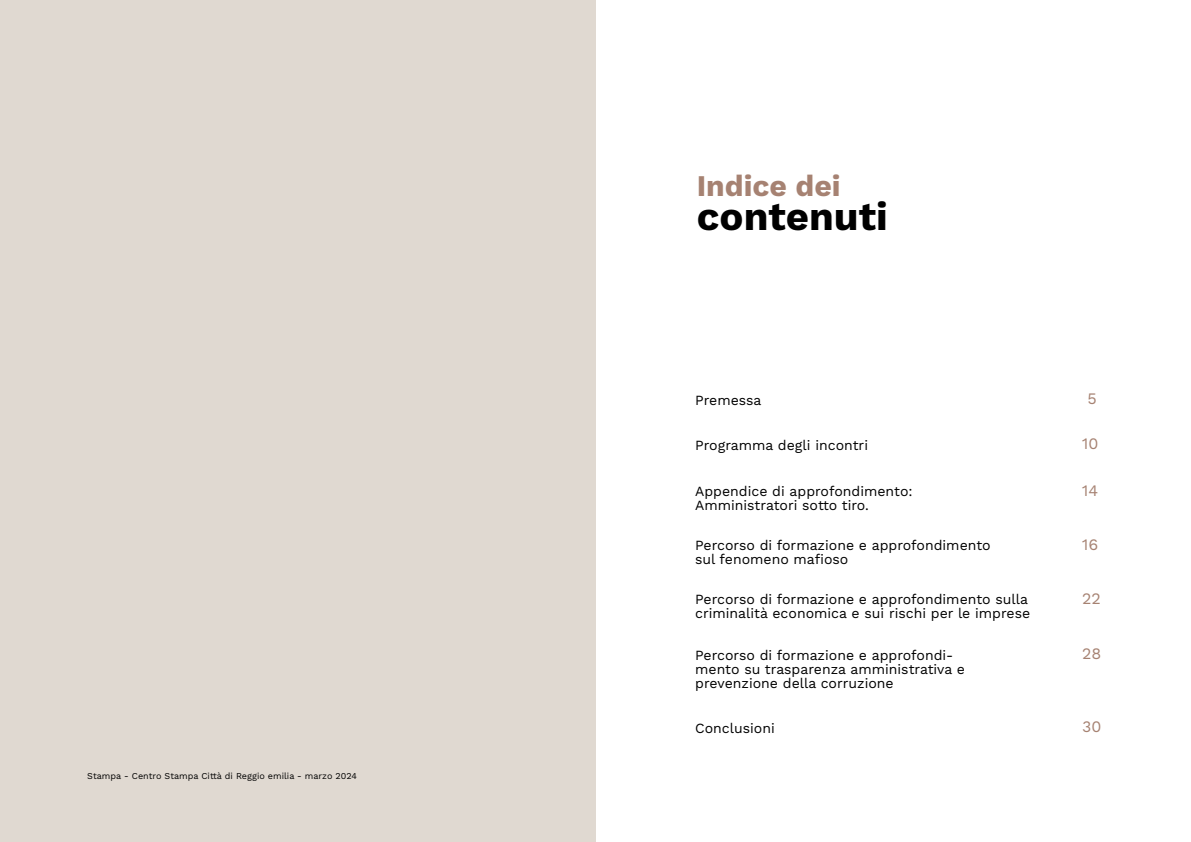
<style>
.page{position:relative;width:1191px;height:842px;background:#fff}
.page>*{position:absolute;margin:0;border:0;box-sizing:border-box;transform-origin:0 0}
.t1{font:700 40px "Work Sans";color:#000}
.t2{font:700 30px "Work Sans";color:#a68272}
.t3{font:16px "Work Sans";color:#a68272}
.t4{font:14px/14px "Work Sans";color:#000}
.t5{font:9px "Work Sans";color:#000}
</style>
<div class="page">
<div style="left:0;top:0;width:595px;height:842px;background:#e0d9d1"></div>
<p class="t5" style="left:87px;top:770px;width:271px">Stampa - Centro Stampa Città di Reggio emilia - marzo 2024</p>
<h2 class="t2" style="left:697px;top:169px;width:145px">Indice dei</h2>
<h1 class="t1" style="left:697px;top:193px;width:192px">contenuti</h1>
<p class="t4" style="left:695px;top:393px;width:68px">Premessa</p>
<p class="t4" style="left:695px;top:438px;width:174px">Programma degli incontri</p>
<p class="t4" style="left:695px;top:485px;width:219px">Appendice di approfondimento:<br>Amministratori sotto tiro.</p>
<p class="t4" style="left:695px;top:539px;width:297px">Percorso di formazione e approfondimento sul fenomeno mafioso</p>
<p class="t4" style="left:695px;top:593px;width:336px">Percorso di formazione e approfondimento sulla criminalità economica e sui rischi per le imprese</p>
<p class="t4" style="left:695px;top:648px;width:271px">Percorso di formazione e approfondi&shy;mento su trasparenza amministrativa e prevenzione della corruzione</p>
<p class="t4" style="left:695px;top:721px;width:81px">Conclusioni</p>
<p class="t3" style="left:1087px;top:389px;width:11px">5</p>
<p class="t3" style="left:1081px;top:434px;width:18px">10</p>
<p class="t3" style="left:1081px;top:481px;width:18px">14</p>
<p class="t3" style="left:1081px;top:535px;width:18px">16</p>
<p class="t3" style="left:1082px;top:589px;width:20px">22</p>
<p class="t3" style="left:1082px;top:644px;width:21px">28</p>
<p class="t3" style="left:1082px;top:717px;width:21px">30</p>
</div>
